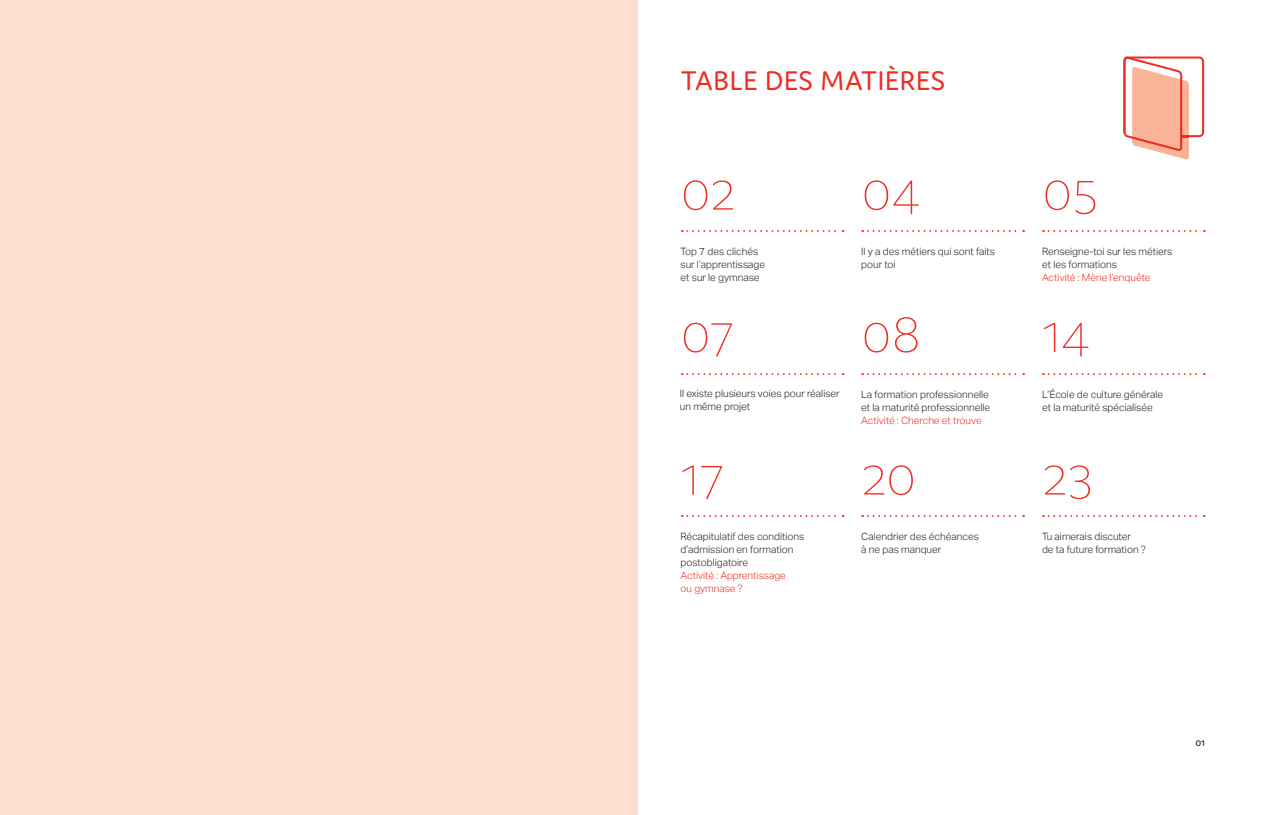
<style>
.page{position:relative;width:1276px;height:815px;background:#fff}
.page>*{position:absolute;margin:0;border:0;box-sizing:border-box;transform-origin:0 0}
.t1{font:200 58.88px "Domus";color:#ee2e22}
.t2{font:28.75px "Domus";letter-spacing:.025em;color:#ee2e22}
.t3{font:11.25px "Domus";color:#231f20}
.t4{font:300 10.12px/13.1px "Aktiv Grotesk";color:#231f20}
.t5{font:300 10.12px/13.1px "Aktiv Grotesk";color:#ee2e22}
</style>
<div class="page">
<div style="left:0;top:0;width:638px;height:815px;background:#fddecf"></div>
<svg style="left:682px;top:230px;width:161px;height:2px"></svg>
<svg style="left:682px;top:373px;width:161px;height:2px"></svg>
<svg style="left:682px;top:515px;width:161px;height:2px"></svg>
<svg style="left:862px;top:230px;width:162px;height:2px"></svg>
<svg style="left:862px;top:373px;width:162px;height:2px"></svg>
<svg style="left:1043px;top:515px;width:161px;height:2px"></svg>
<svg style="left:1043px;top:230px;width:161px;height:2px"></svg>
<svg style="left:1043px;top:373px;width:161px;height:2px"></svg>
<svg style="left:862px;top:515px;width:162px;height:2px"></svg>
<svg style="left:1123px;top:57px;width:81px;height:102px"></svg>
<h2 class="t2" style="left:681px;top:65px;width:266px">TABLE DES MATIÈRES</h2>
<h1 class="t1" style="left:680px;top:159px;width:56px">02</h1>
<h1 class="t1" style="left:861px;top:159px;width:60px">04</h1>
<h1 class="t1" style="left:1042px;top:159px;width:57px">05</h1>
<p class="t4" style="left:680px;top:245px;width:86px">Top 7 des clichés sur l’apprentissage et sur le gymnase</p>
<p class="t4" style="left:861px;top:245px;width:135px">Il y a des métiers qui sont faits pour toi</p>
<p class="t4" style="left:1042px;top:245px;width:132px">Renseigne-toi sur les métiers et les formations</p>
<p class="t5" style="left:1042px;top:271px;width:110px">Activité : Mène l’enquête</p>
<h1 class="t1" style="left:861px;top:301px;width:61px">08</h1>
<h1 class="t1" style="left:680px;top:301px;width:55px">07</h1>
<h1 class="t1" style="left:1042px;top:301px;width:49px">14</h1>
<p class="t4" style="left:680px;top:387px;width:161px">Il existe plusieurs voies pour réaliser un même projet</p>
<p class="t4" style="left:861px;top:388px;width:130px">La formation professionnelle et la maturité professionnelle</p>
<p class="t5" style="left:861px;top:414px;width:122px">Activité : Cherche et trouve</p>
<p class="t4" style="left:1042px;top:388px;width:123px">L’École de culture générale et la maturité spécialisée</p>
<h1 class="t1" style="left:680px;top:443px;width:45px">17</h1>
<p class="t4" style="left:680px;top:530px;width:125px">Récapitulatif des conditions d’admission en formation postobligatoire</p>
<p class="t5" style="left:680px;top:569px;width:107px">Activité : Apprentissage ou gymnase ?</p>
<h1 class="t1" style="left:861px;top:443px;width:56px">20</h1>
<h1 class="t1" style="left:1042px;top:443px;width:53px">23</h1>
<p class="t4" style="left:861px;top:530px;width:119px">Calendrier des échéances à ne pas manquer</p>
<p class="t4" style="left:1042px;top:530px;width:105px">Tu aimerais discuter<br>de ta future formation ?</p>
<p class="t3" style="left:1195px;top:736px;width:11px">01</p>
</div>
